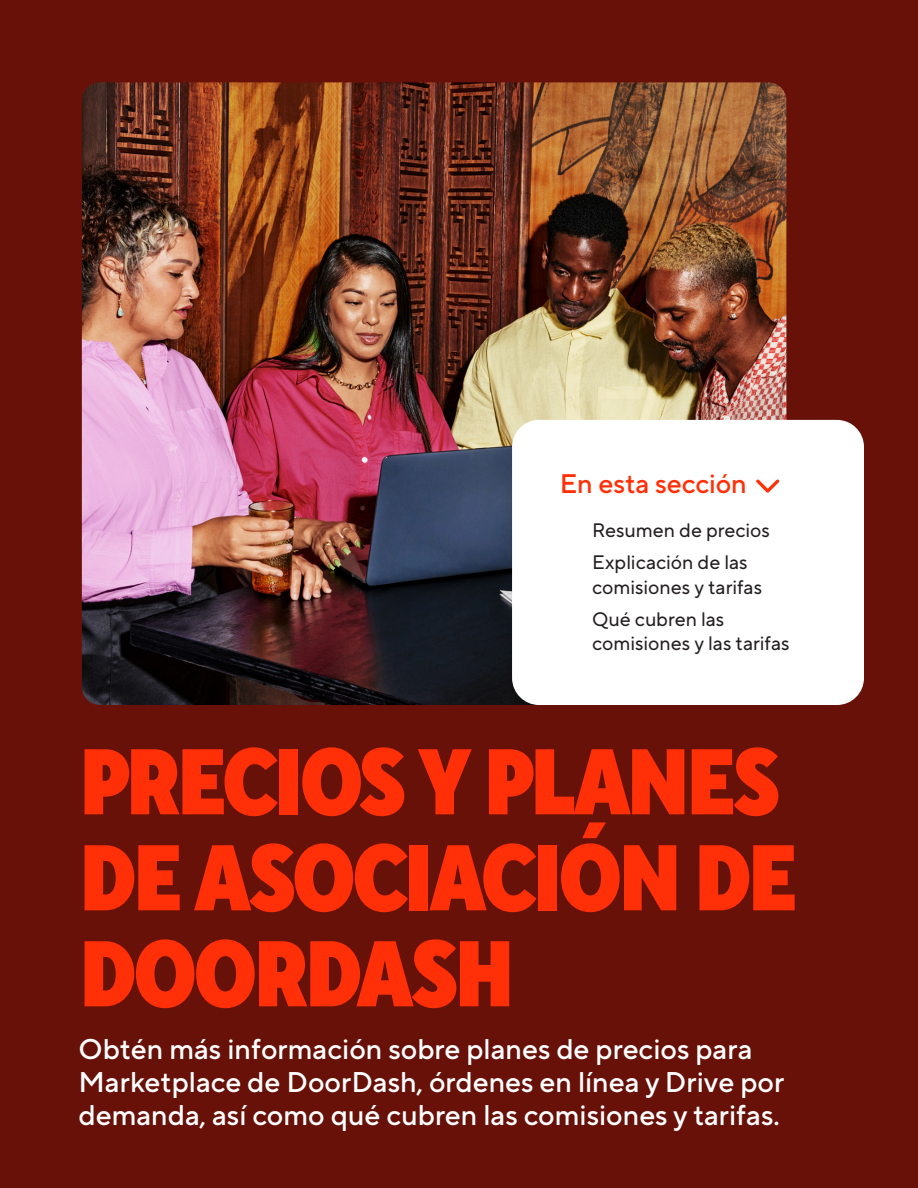
<style>
.page{position:relative;width:918px;height:1188px;background:#681109}
.page>*{position:absolute;margin:0;border:0;box-sizing:border-box;transform-origin:0 0}
.Page_Heading{font:900 93px/96px "TT Norms Pro Cond";letter-spacing:-.045em;color:#ff3008}
.Page_Heading-2{font:500 28.5px/33px "TT Norms Pro";color:#fff}
.t1{font:500 26.85px "TT Norms Pro";letter-spacing:-.005em;color:#ff3008}
.Page_Heading-3{font:19.5px/24.6px "TT Norms Pro";letter-spacing:-.005em;color:#231f20}
</style>
<div class="page">
<img style="left:82px;top:82px;width:704px;height:623px">
<div style="left:512px;top:420px;width:352px;height:285px;background:#fff;border-radius:27px"></div>
<svg style="left:756px;top:479px;width:23px;height:14px"></svg>
<p class="t1" style="left:560px;top:464px;width:189px">En esta sección</p>
<p class="Page_Heading-3" style="left:592px;top:516px;width:179px">Resumen de precios</p>
<p class="Page_Heading-3" style="left:592px;top:548px;width:171px">Explicación de las comisiones y tarifas</p>
<p class="Page_Heading-3" style="left:592px;top:605px;width:199px">Qué cubren las comisiones y las tarifas</p>
<p class="Page_Heading" style="left:79px;top:734px;width:720px">PRECIOS Y PLANES<br>DE ASOCIACIÓN DE<br>DOORDASH</p>
<p class="Page_Heading-2" style="left:78px;top:1030px;width:707px">Obtén más información sobre planes de precios para<br>Marketplace de DoorDash, órdenes en línea y Drive por demanda, así como qué cubren las comisiones y tarifas.</p>
</div>
